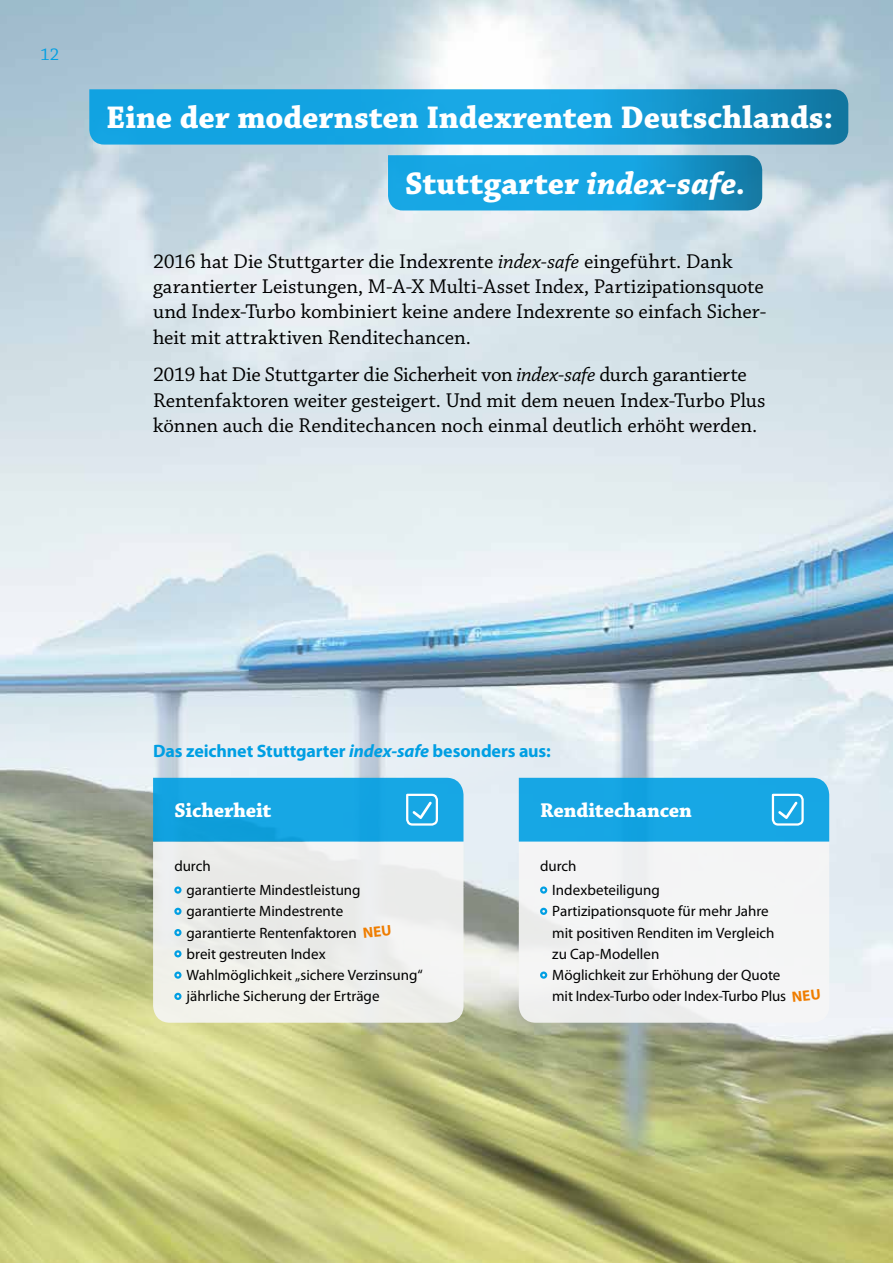
<style>
.page{position:relative;width:893px;height:1263px;background:#fff}
.page>*{position:absolute;margin:0;border:0;box-sizing:border-box;transform-origin:0 0}
.t1{font:700 33px/65.8px "Chaparral Pro";letter-spacing:-.005em;color:#fff}
.t2{font:21px/25.2px "Chaparral Pro";color:#000}
.t3{font:700 21px "Chaparral Pro";letter-spacing:-.005em;color:#fff}
.t4{font:700 18px "Myriad Pro";letter-spacing:-.01em;color:#009fe3}
.t5{font:18px "Chaparral Pro";color:#009fe3}
.t6{font:15px/21.3px "Myriad Pro";color:#000}
.s1{font-style:italic}
</style>
<div class="page">
<img style="left:0;top:0;width:893px;height:1263px">
<svg style="left:858px;top:1074px;width:35px;height:189px"></svg>
<svg style="left:0;top:681px;width:557px;height:155px;fill:#dfebf1"></svg>
<svg style="left:89px;top:89px;width:759px;height:56px"></svg>
<svg style="left:388px;top:155px;width:374px;height:55px"></svg>
<svg style="left:153px;top:841px;width:310px;height:182px;fill:#edeeeb"></svg>
<div style="left:174px;top:886px;width:8px;height:8px;border:2px solid #009fe3;border-radius:50%"></div>
<div style="left:174px;top:908px;width:8px;height:7px;border:2px solid #009fe3;border-radius:50%"></div>
<div style="left:174px;top:929px;width:8px;height:7px;border:2px solid #009fe3;border-radius:50%"></div>
<div style="left:174px;top:950px;width:8px;height:7px;border:2px solid #009fe3;border-radius:50%"></div>
<div style="left:174px;top:971px;width:8px;height:8px;border:2px solid #009fe3;border-radius:50%"></div>
<div style="left:174px;top:993px;width:8px;height:7px;border:2px solid #009fe3;border-radius:50%"></div>
<svg style="left:153px;top:778px;width:310px;height:63px"></svg>
<svg style="left:519px;top:841px;width:310px;height:182px;fill:#f4f5f5"></svg>
<div style="left:540px;top:886px;width:7px;height:8px;border:2px solid #009fe3;border-radius:50%"></div>
<div style="left:540px;top:908px;width:7px;height:7px;border:2px solid #009fe3;border-radius:50%"></div>
<div style="left:540px;top:971px;width:7px;height:8px;border:2px solid #009fe3;border-radius:50%"></div>
<div style="left:519px;top:778px;width:310px;height:63px;background:#17a7e4"></div>
<svg style="left:363px;top:925px;width:28px;height:13px"></svg>
<svg style="left:792px;top:989px;width:28px;height:12px"></svg>
<p class="t5" style="left:40px;top:44px;width:20px">12</p>
<h1 class="t1" style="left:405px;top:86px;width:430px;text-indent:-299px">Eine der modernsten Indexrenten Deutschlands:<br>Stuttgarter <span class="s1">index-safe.</span></h1>
<p class="t2" style="left:153px;top:249px;width:615px">2016 hat Die Stuttgarter die Indexrente <span class="s1">index-safe</span> eingeführt. Dank garantierter Leistungen, M-A-X Multi-Asset Index, Partizipationsquote und Index-Turbo kombiniert keine andere Indexrente so einfach Sicher&shy;heit mit attraktiven Renditechancen.</p>
<p class="t2" style="left:153px;top:363px;width:614px">2019 hat Die Stuttgarter die Sicherheit von <span class="s1">index-safe</span> durch garantierte<br>Rentenfaktoren weiter gesteigert. Und mit dem neuen Index-Turbo Plus können auch die Renditechancen noch einmal deutlich erhöht werden.</p>
<p class="t4" style="left:153px;top:739px;width:399px">Das zeichnet Stuttgarter <span class="s1">index-safe</span> besonders aus:</p>
<p class="t3" style="left:174px;top:797px;width:99px">Sicherheit</p>
<p class="t6" style="left:187px;top:853px;width:176px;line-height:24.5px;text-indent:-12px">durch<br>garantierte Mindestleistung</p>
<p class="t6" style="left:187px;top:900px;width:238px">garantierte Mindestrente<br>garantierte Rentenfaktoren<br>breit gestreuten Index<br>Wahlmöglichkeit „sichere Verzinsung“ jährliche Sicherung der Erträge</p>
<p class="t3" style="left:540px;top:797px;width:153px">Renditechancen</p>
<p class="t6" style="left:552px;top:853px;width:109px;line-height:24.5px;text-indent:-12px">durch<br>Indexbeteiligung</p>
<p class="t6" style="left:552px;top:900px;width:235px">Partizipationsquote für mehr Jahre mit positiven Renditen im Vergleich zu Cap-Modellen<br>Möglichkeit zur Erhöhung der Quote mit Index-Turbo oder Index-Turbo Plus</p>
</div>
